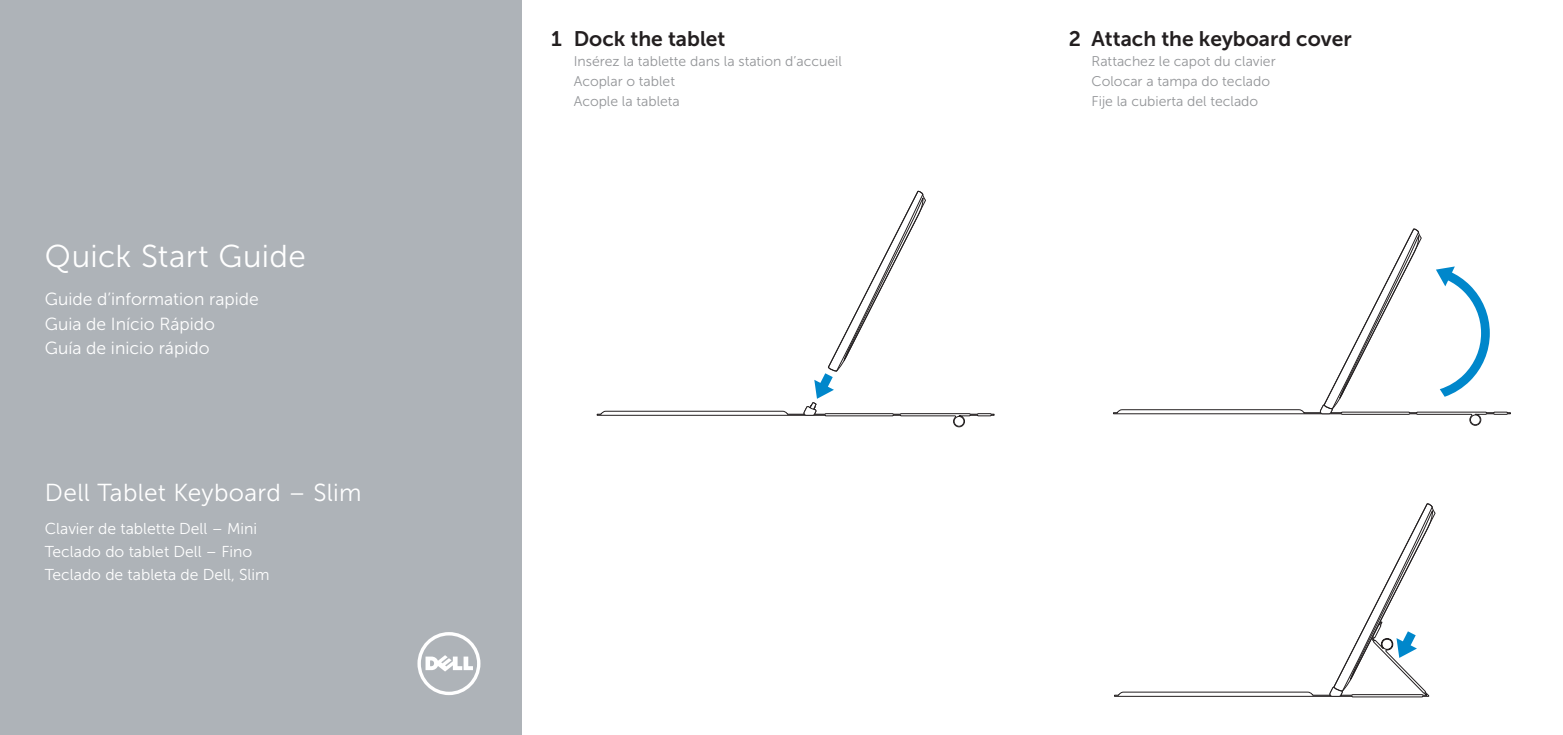
<style>
.page{position:relative;width:1563px;height:735px;background:#fff}
.page>*{position:absolute;margin:0;border:0;box-sizing:border-box;transform-origin:0 0}
.t1{font:31.5px "Museo Sans For Dell 300";letter-spacing:.015em;color:#fff}
.t2{font:24.5px "Museo Sans For Dell 300";letter-spacing:.01em;color:#fff}
.t3{font:21px "Museo Sans For Dell 700";color:#231f20}
.t4{font:17.5px/24.5px "Museo Sans For Dell 300";color:#fff}
.t5{font:15.75px/22.8px "Museo Sans For Dell 300";color:#fff}
.t6{font:14px/19.9px "Museo Sans For Dell 300";color:#939598}
</style>
<div class="page">
<div style="left:0;top:0;width:521px;height:734px;background:#aeb3b8"></div>
<svg style="left:417px;top:632px;width:63px;height:62px"></svg>
<svg style="left:1113px;top:228px;width:397px;height:197px"></svg>
<svg style="left:597px;top:190px;width:397px;height:237px"></svg>
<svg style="left:1114px;top:503px;width:321px;height:194px"></svg>
<h1 class="t1" style="left:45px;top:239px;width:263px">Quick Start Guide</h1>
<p class="t4" style="left:45px;top:287px;width:215px">Guide d’information rapide<br>Guia de Início Rápido<br>Guía de inicio rápido</p>
<h2 class="t2" style="left:45px;top:479px;width:318px">Dell Tablet Keyboard – Slim</h2>
<p class="t5" style="left:45px;top:517px;width:226px">Clavier de tablette Dell – Mini<br>Teclado do tablet Dell – Fino<br>Teclado de tableta de Dell, Slim</p>
<h3 class="t3" style="left:551px;top:27px;width:12px">1</h3>
<h3 class="t3" style="left:574px;top:27px;width:153px">Dock the tablet</h3>
<p class="t6" style="left:574px;top:51px;width:270px">Insérez la tablette dans la station d’accueil<br>Acoplar o tablet<br>Acople la tableta</p>
<h3 class="t3" style="left:1069px;top:27px;width:14px">2</h3>
<h3 class="t3" style="left:1091px;top:27px;width:262px">Attach the keyboard cover</h3>
<p class="t6" style="left:1091px;top:51px;width:186px">Rattachez le capot du clavier<br>Colocar a tampa do teclado<br>Fije la cubierta del teclado</p>
</div>
